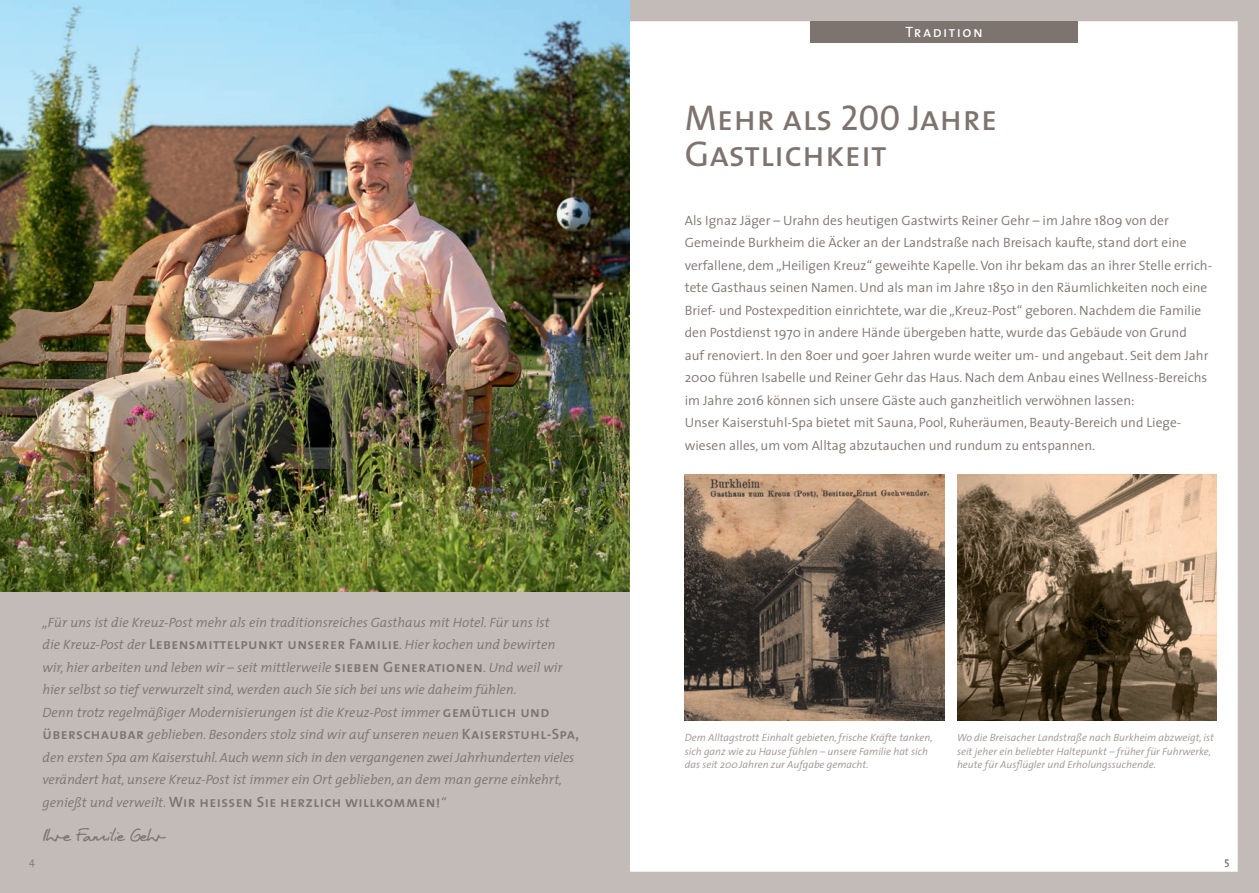
<style>
.page{position:relative;width:1259px;height:893px;background:#fff}
.page>*{position:absolute;margin:0;border:0;box-sizing:border-box;transform-origin:0 0}
.t1{font:36px/36px "The Sans Caps";color:#7e746f}
.t2{font:18px "Harald Handwriting";color:#7e746f}
.t3{font:15px "The Sans Semi Bold Caps";letter-spacing:.025em;color:#7e746f}
.t4{font:15px "The Sans Caps";letter-spacing:.1em;color:#fff}
.t5{font:300 13.5px/22.5px "The Sans";color:#7e746f}
.t6{font:italic 300 13.5px/22.5px "The Mix";color:#7e746f}
.t7{font:italic 300 10.5px/13.5px "The Sans";color:#9d9490}
.t8{font:300 10.5px "The Sans";color:#7e746f}
.s1{font-family:"The Sans Semi Bold Caps";font-weight:400;font-style:normal;font-size:15px}
.s2{font-family:"The Mix";font-weight:300;font-style:italic;font-size:13.5px}
</style>
<div class="page">
<svg style="left:629px;top:0;width:630px;height:893px"></svg>
<div style="left:810px;top:21px;width:268px;height:22px;background:#7e746f"></div>
<div style="left:0;top:0;width:629px;height:893px;background:#c2bbb8"></div>
<img style="left:685px;top:474px;width:259px;height:247px">
<img style="left:0;top:0;width:629px;height:591px">
<img style="left:957px;top:474px;width:259px;height:247px">
<p class="t4" style="left:905px;top:19px;width:79px">Tradition</p>
<h1 class="t1" style="left:685px;top:99px;width:314px">Mehr als 200 Jahre<br>Gastlichkeit</h1>
<p class="t6" style="left:43px;top:611px;width:538px">„Für uns ist die Kreuz-Post mehr als ein traditionsreiches Gasthaus mit Hotel. Für uns ist<br>die Kreuz-Post der <span class="s1">Lebensmittelpunkt unserer Familie</span>. Hier kochen und bewirten wir, hier arbeiten und leben wir – seit mittler weile <span class="s1">sieben Generationen</span>. Und weil wir hier selbst so tiefverwurzelt sind, werden auch Sie sich bei uns wie daheim fühlen.<br>Denn trotz regelmäßiger Modernisierungen ist die Kreuz-Post immer <span class="s1">gemütlich und überschaubar</span> geblieben. Besonders stolz sind wir aufunseren neuen <span class="s1">Kaiserstuhl-Spa, </span>den ersten Spa am Kaiserstuhl. Auch wenn sich in den vergangenen zwei Jahrhunderten vieles verändert hat, unsere Kreuz-Post ist immer ein Ort geblieben, an dem man gerne einkehrt,</p>
<p class="t3" style="left:43px;top:789px;width:405px"><span class="s2">genießt und verweilt.</span> Wir heissen Sie herzlich willkommen!<span class="s2">“</span></p>
<h2 class="t2" style="left:43px;top:825px;width:123px">Ihre Familie Gehr</h2>
<p class="t5" style="left:685px;top:208px;width:529px">Als Ignaz Jäger – Urahn des heutigen Gastwirts Reiner Gehr – im Jahre 1809 von der Gemeinde Burkheim die Äcker an der Landstraße nach Breisach kaufte, stand dort eine verfallene, dem „Heiligen Kreuz“ geweihte Kapelle. Von ihr bekam das an ihrer Stelle errich&shy;tete Gasthaus seinen Namen. Und als man im Jahre 1850 in den Räumlichkeiten noch eine Brief- und Postexpedition einrichtete, war die „Kreuz-Post“ geboren. Nachdem die Familie den Postdienst 1970 in andere Hände übergeben hatte, wurde das Gebäude von Grund<br>auf renoviert. In den 80er und 90er Jahren wurde weiter um- und angebaut. Seit dem Jahr 2000 führen Isabelle und Reiner Gehr das Haus. Nach dem Anbau eines Wellness-Bereichs im Jahre 2016 können sich unsere Gäste auch ganzheitlich verwöhnen lassen:<br>Unser Kaiserstuhl-Spa bietet mit Sauna, Pool, Ruheräumen, Beauty-Bereich und Liege&shy;wiesen alles, um vom Alltag abzutauchen und rundum zu entspannen.</p>
<p class="t7" style="left:685px;top:731px;width:249px">Dem Alltagstrott Einhalt gebieten, frische Kräfte tanken, sich ganz wie zu Hause fühlen – unsere Familie hat sich das seit 200 Jahren zur Aufgabe gemacht.</p>
<p class="t7" style="left:957px;top:731px;width:258px">Wo die Breisacher Landstraße nach Burkheim abzweigt, ist seit jeher ein beliebter Haltepunkt – früher für Fuhrwerke, heute für Ausflügler und Erholungssuchende.</p>
<p class="t8" style="left:29px;top:853px;width:7px">4</p>
<p class="t8" style="left:1224px;top:853px;width:6px">5</p>
</div>
